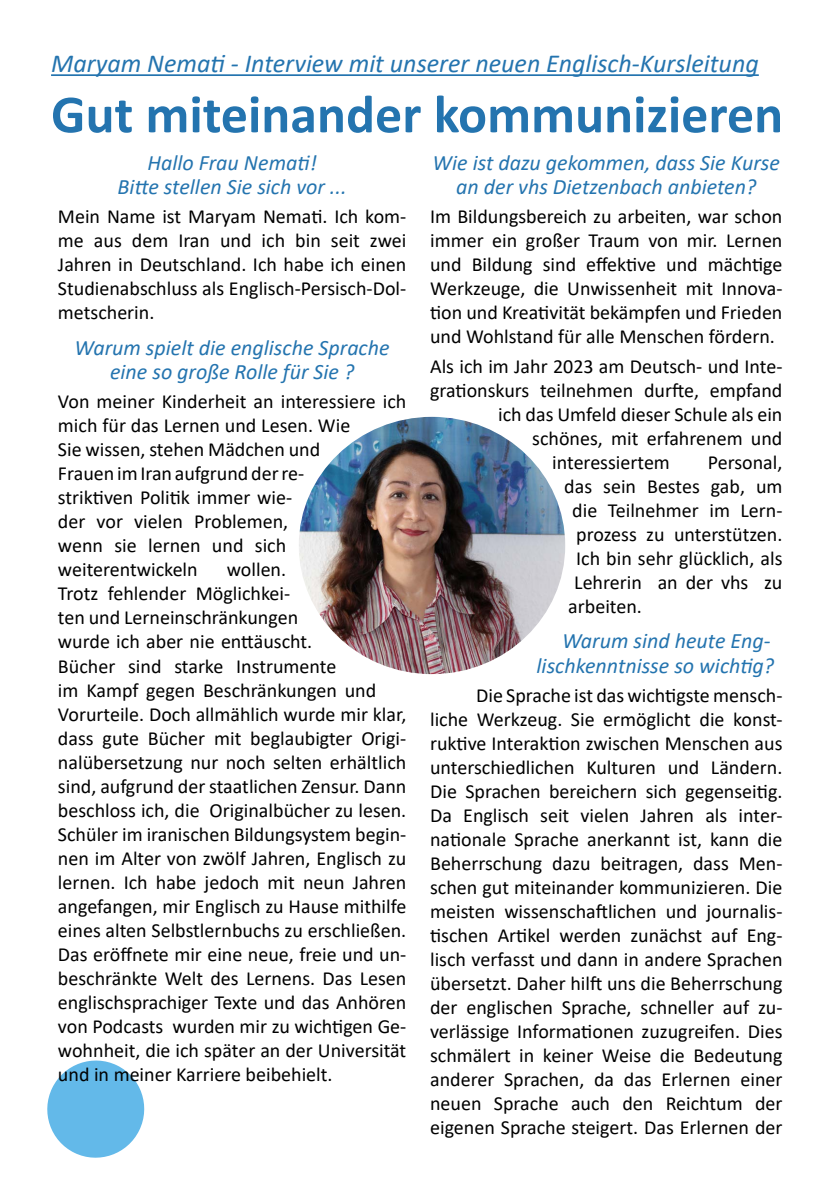
<style>
.page{position:relative;width:840px;height:1191px;background:#fff}
.page>*{position:absolute;margin:0;border:0;box-sizing:border-box;transform-origin:0 0}
.t1{font:700 54px "Calibri";color:#2474af}
.t2{font:italic 26px "Calibri";color:#2474af}
.t3{font:italic 22px/24px "Calibri";color:#2474af;text-align:center}
.t4{font:20px/24px "Calibri";color:#000;text-align:justify}
</style>
<div class="page">
<svg style="left:47px;top:1060px;width:98px;height:98px"></svg>
<img style="left:299px;top:417px;width:266px;height:257px">
<hr style="left:51px;top:74px;width:707px;height:2px;background:#2474af">
<h2 class="t2" style="left:51px;top:46px;width:708px">Maryam Nemati - Interview mit unserer neuen Englisch-Kursleitung</h2>
<h1 class="t1" style="left:51px;top:76px;width:733px">Gut miteinander kommunizieren</h1>
<p class="t3" style="left:118px;top:149px;width:230px">Hallo Frau Nemati!<br>Bitte stellen Sie sich vor ...</p>
<p class="t4" style="left:58px;top:204px;width:350px">Mein Name ist Maryam Nemati. Ich kom&shy;me aus dem Iran und ich bin seit zwei Jahren in Deutschland. Ich habe ich einen Studienabschluss als Englisch-Persisch-Dol&shy;metscherin.</p>
<p class="t3" style="left:75px;top:334px;width:316px">Warum spielt die englische Sprache eine so große Rolle für Sie ?</p>
<p class="t4" style="left:58px;top:389px;width:349px;text-align:left">Von meiner Kinderheit an interessiere ich mich für das Lernen und Lesen. Wie<br>Sie wissen, stehen Mädchen und<br>Frauen im Iran aufgrund der re-<br>striktiven Politik immer wie-<br>der vor vielen Problemen,<br>wenn sie lernen und sich weiterentwickeln</p>
<p class="t4" style="left:58px;top:557px;width:350px;text-align:left;text-indent:169px">wollen.<br>Trotz fehlender Möglichkei-<br>ten und Lerneinschränkungen<br>wurde ich aber nie enttäuscht.<br>Bücher sind starke Instrumente<br>im Kampf gegen Beschränkungen und Vorurteile. Doch allmählich wurde mir klar, dass gute Bücher mit beglaubigter Origi&shy;nalübersetzung nur noch selten erhältlich sind, aufgrund der staatlichen Zensur. Dann beschloss ich, die Originalbücher zu lesen.<br>Schüler im iranischen Bildungsystem begin&shy;nen im Alter von zwölf Jahren, Englisch zu lernen. Ich habe jedoch mit neun Jahren angefangen, mir Englisch zu Hause mithilfe eines alten Selbstlernbuchs zu erschließen.<br>Das eröffnete mir eine neue, freie und un&shy;beschränkte Welt des Lernens. Das Lesen englischsprachiger Texte und das Anhören von Podcasts wurden mir zu wichtigen Ge&shy;wohnheit, die ich später an der Universität und in meiner Karriere beibehielt.</p>
<p class="t3" style="left:432px;top:149px;width:349px">Wie ist dazu gekommen, dass Sie Kurse an der vhs Dietzenbach anbieten?</p>
<p class="t4" style="left:430px;top:204px;width:354px">Im Bildungsbereich zu arbeiten, war schon immer ein großer Traum von mir. Lernen und Bildung sind effektive und mächtige Werkzeuge, die Unwissenheit mit Innova&shy;tion und Kreativität bekämpfen und Frieden und Wohlstand für alle Menschen fördern.</p>
<p class="t4" style="left:430px;top:354px;width:354px">Als ich im Jahr 2023 am Deutsch- und Inte-</p>
<p class="t4" style="left:430px;top:378px;width:353px">grationskurs teilnehmen durfte, empfand</p>
<p class="t4" style="left:498px;top:402px;width:285px">ich das Umfeld dieser Schule als ein</p>
<p class="t4" style="left:532px;top:426px;width:251px">schönes, mit erfahrenem und</p>
<p class="t4" style="left:552px;top:450px;width:119px">interessiertem</p>
<p class="t4" style="left:707px;top:450px;width:76px">Personal,</p>
<p class="t4" style="left:564px;top:474px;width:220px">das sein Bestes gab, um</p>
<p class="t4" style="left:572px;top:498px;width:211px">die Teilnehmer im Lern-</p>
<p class="t4" style="left:576px;top:522px;width:207px">prozess zu unterstützen.</p>
<p class="t4" style="left:576px;top:546px;width:207px">Ich bin sehr glücklich, als</p>
<p class="t4" style="left:574px;top:570px;width:209px">Lehrerin an der vhs zu</p>
<p class="t4" style="left:568px;top:594px;width:75px">arbeiten.</p>
<p class="t3" style="left:536px;top:628px;width:239px;text-align:right">Warum sind heute Eng&shy;lischkenntnisse so wichtig?</p>
<p class="t4" style="left:430px;top:683px;width:354px;text-indent:46px">Die Sprache ist das wichtigste mensch&shy;liche Werkzeug. Sie ermöglicht die konst&shy;ruktive Interaktion zwischen Menschen aus unterschiedlichen Kulturen und Ländern.<br>Die Sprachen bereichern sich gegenseitig.<br>Da Englisch seit vielen Jahren als inter&shy;nationale Sprache anerkannt ist, kann die Beherrschung dazu beitragen, dass Men&shy;schen gut miteinander kommunizieren. Die meisten wissenschaftlichen und journalis&shy;tischen Artikel werden zunächst auf Eng&shy;lisch verfasst und dann in andere Sprachen übersetzt. Daher hilft uns die Beherrschung der englischen Sprache, schneller auf zu&shy;verlässige Informationen zuzugreifen. Dies schmälert in keiner Weise die Bedeutung anderer Sprachen, da das Erlernen einer neuen Sprache auch den Reichtum der eigenen Sprache steigert. Das Erlernen der</p>
</div>
